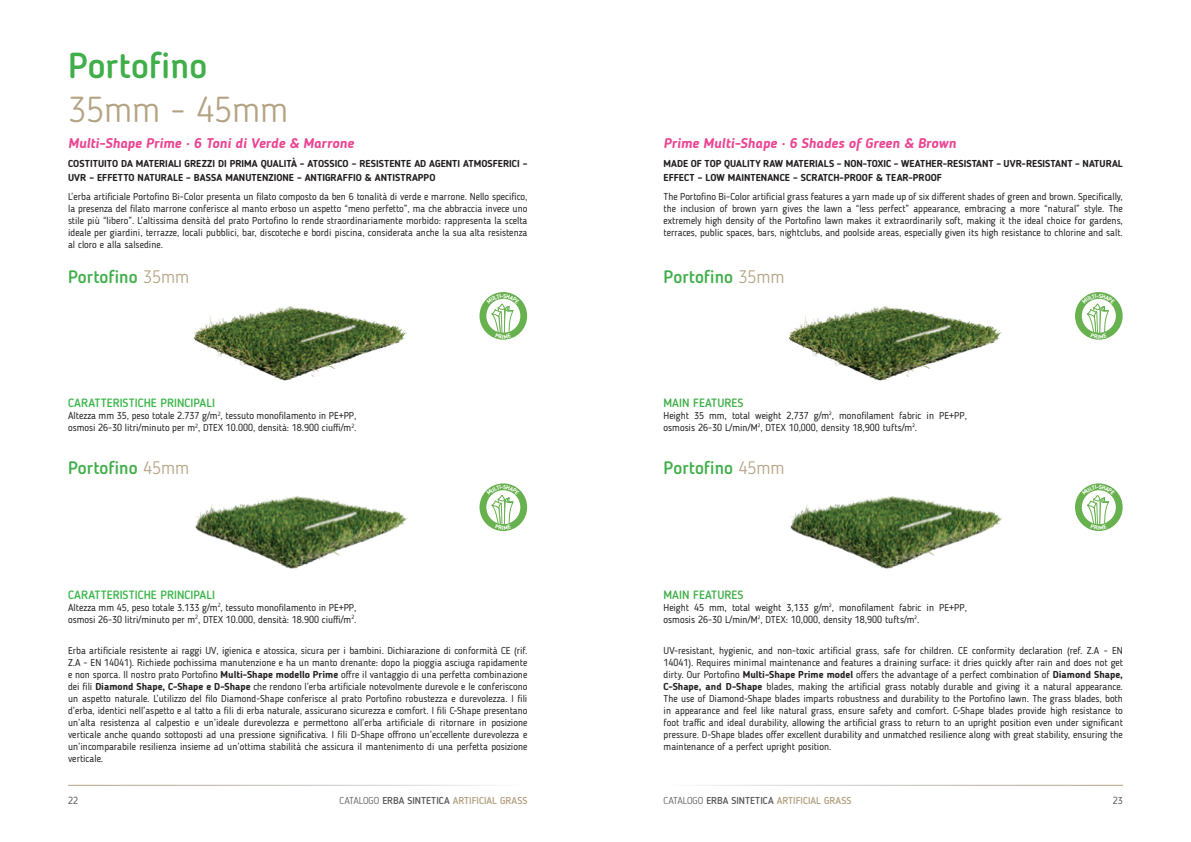
<style>
.page{position:relative;width:1191px;height:842px;background:#fff}
.page>*{position:absolute;margin:0;border:0;box-sizing:border-box;transform-origin:0 0}
.t1{font:500 36px "Blogger Sans";color:#40ae49}
.t2{font:300 36px "Blogger Sans";color:#b4a383}
.t3{font:500 18px "Blogger Sans";color:#40ae49}
.t4{font:italic 700 14px "Blogger Sans";color:#ea4592}
.t5{font:500 12px "Blogger Sans";color:#3ab54a}
.t6{font:500 12px "Blogger Sans";color:#40ae49}
.t7{font:10px/12px "Blogger Sans";color:#231f20;text-align:justify}
.t8{font:700 10px/14px "Blogger Sans";color:#231f20}
.t9{font:500 10px "Blogger Sans";color:#b2a080}
.t10{font:10px "Blogger Sans";color:#57585a}
.s1{font-weight:300;color:#b4a383}
.s2{font-weight:700}
.s3{font-weight:300;color:#57585a}
.s4{color:#57585a}
</style>
<div class="page">
<img style="left:192px;top:306px;width:216px;height:75px">
<img style="left:787px;top:306px;width:216px;height:75px">
<img style="left:194px;top:495px;width:214px;height:74px">
<img style="left:789px;top:495px;width:214px;height:74px">
<div style="left:479px;top:292px;width:48px;height:48px;border:7px solid #68b14f;border-radius:50%"></div>
<div style="left:1075px;top:292px;width:47px;height:48px;border:7px solid #68b14f;border-radius:50%"></div>
<div style="left:479px;top:483px;width:48px;height:48px;border:7px solid #68b14f;border-radius:50%"></div>
<div style="left:1075px;top:483px;width:47px;height:48px;border:7px solid #68b14f;border-radius:50%"></div>
<svg style="left:486px;top:294px;width:33px;height:45px"></svg>
<svg style="left:1082px;top:294px;width:32px;height:45px"></svg>
<svg style="left:486px;top:485px;width:33px;height:45px"></svg>
<svg style="left:1082px;top:485px;width:32px;height:45px"></svg>
<h1 class="t1" style="left:68px;top:44px;width:141px">Portofino</h1>
<h1 class="t2" style="left:68px;top:88px;width:221px">35mm - 45mm</h1>
<h3 class="t4" style="left:68px;top:135px;width:287px">Multi-Shape Prime · 6 Toni di Verde &amp; Marrone</h3>
<h3 class="t4" style="left:663px;top:135px;width:294px">Prime Multi-Shape · 6 Shades of Green &amp; Brown</h3>
<p class="t8" style="left:68px;top:156px;width:461px">COSTITUITO DA MATERIALI GREZZI DI PRIMA QUALITÀ – ATOSSICO – RESISTENTE AD AGENTI ATMOSFERICI –<br>UVR – EFFETTO NATURALE – BASSA MANUTENZIONE – ANTIGRAFFIO &amp; ANTISTRAPPO</p>
<p class="t8" style="left:663px;top:156px;width:461px">MADE OF TOP QUALITY RAW MATERIALS – NON-TOXIC – WEATHER-RESISTANT – UVR-RESISTANT – NATURAL<br>EFFECT – LOW MAINTENANCE – SCRATCH-PROOF &amp; TEAR-PROOF</p>
<p class="t7" style="left:68px;top:191px;width:461px">L’erba artificiale Portofino Bi-Color presenta un filato composto da ben 6 tonalità di verde e marrone. Nello specifico, la presenza del filato marrone conferisce al manto erboso un aspetto “meno perfetto”, ma che abbraccia invece uno stile più “libero”. L’altissima densità del prato Portofino lo rende straordinariamente morbido: rappresenta la scelta ideale per giardini, terrazze, locali pubblici, bar, discoteche e bordi piscina, considerata anche la sua alta resistenza al cloro e alla salsedine.</p>
<p class="t7" style="left:663px;top:191px;width:461px">The Portofino Bi-Color artificial grass features a yarn made up of six different shades of green and brown. Specifically, the inclusion of brown yarn gives the lawn a “less perfect” appearance, embracing a more “natural” style. The extremely high density of the Portofino lawn makes it extraordinarily soft, making it the ideal choice for gardens, terraces, public spaces, bars, nightclubs, and poolside areas, especially given its high resistance to chlorine and salt.</p>
<h2 class="t3" style="left:68px;top:266px;width:123px">Portofino <span class="s1">35mm</span></h2>
<h2 class="t3" style="left:663px;top:266px;width:123px">Portofino <span class="s1">35mm</span></h2>
<p class="t5" style="left:68px;top:396px;width:148px">CARATTERISTICHE PRINCIPALI</p>
<p class="t7" style="left:68px;top:410px;width:290px">Altezza mm 35, peso totale 2.737 g/m<sup>2</sup>, tessuto monofilamento in PE+PP, osmosi 26-30 litri/minuto per m<sup>2</sup>, DTEX 10.000, densità: 18.900 ciuffi/m<sup>2</sup>.</p>
<p class="t6" style="left:663px;top:396px;width:81px">MAIN FEATURES</p>
<p class="t7" style="left:663px;top:410px;width:305px">Height 35 mm, total weight 2,737 g/m², monofilament fabric in PE+PP, osmosis 26-30 L/min/M², DTEX 10,000, density 18,900 tufts/m².</p>
<h2 class="t3" style="left:68px;top:457px;width:123px">Portofino <span class="s1">45mm</span></h2>
<h2 class="t3" style="left:663px;top:457px;width:123px">Portofino <span class="s1">45mm</span></h2>
<p class="t5" style="left:68px;top:587px;width:148px">CARATTERISTICHE PRINCIPALI</p>
<p class="t7" style="left:68px;top:601px;width:290px">Altezza mm 45, peso totale 3.133 g/m<sup>2</sup>, tessuto monofilamento in PE+PP, osmosi 26-30 litri/minuto per m<sup>2</sup>, DTEX 10.000, densità: 18.900 ciuffi/m<sup>2</sup>.</p>
<p class="t6" style="left:663px;top:587px;width:81px">MAIN FEATURES</p>
<p class="t7" style="left:663px;top:601px;width:305px">Height 45 mm, total weight 3,133 g/m², monofilament fabric in PE+PP, osmosis 26-30 L/min/M², DTEX: 10,000, density 18,900 tufts/m².</p>
<p class="t7" style="left:68px;top:644px;width:461px">Erba artificiale resistente ai raggi UV, igienica e atossica, sicura per i bambini. Dichiarazione di conformità CE (rif.<br>Z.A - EN 14041). Richiede pochissima manutenzione e ha un manto drenante: dopo la pioggia asciuga rapidamente e non sporca. Il nostro prato Portofino <span class="s2">Multi-Shape modello Prime</span> offre il vantaggio di una perfetta combinazione dei fili <span class="s2">Diamond Shape, C-Shape e D-Shape</span> che rendono l’erba artificiale notevolmente durevole e le conferiscono un aspetto naturale. L’utilizzo del filo Diamond-Shape conferisce al prato Portofino robustezza e durevolezza. I fili d’erba, identici nell’aspetto e al tatto a fili di erba naturale, assicurano sicurezza e comfort. I fili C-Shape presentano un’alta resistenza al calpestio e un’ideale durevolezza e permettono all’erba artificiale di ritornare in posizione verticale anche quando sottoposti ad una pressione significativa. I fili D-Shape offrono un’eccellente durevolezza e un’incomparabile resilienza insieme ad un’ottima stabilità che assicura il mantenimento di una perfetta posizione verticale.</p>
<p class="t7" style="left:663px;top:644px;width:461px">UV-resistant, hygienic, and non-toxic artificial grass, safe for children. CE conformity declaration (ref. Z.A - EN 14041). Requires minimal maintenance and features a draining surface: it dries quickly after rain and does not get dirty. Our Portofino <span class="s2">Multi-Shape Prime model</span> offers the advantage of a perfect combination of <span class="s2">Diamond Shape, C-Shape, and D-Shape</span> blades, making the artificial grass notably durable and giving it a natural appearance.<br>The use of Diamond-Shape blades imparts robustness and durability to the Portofino lawn. The grass blades, both in appearance and feel like natural grass, ensure safety and comfort. C-Shape blades provide high resistance to foot traffic and ideal durability, allowing the artificial grass to return to an upright position even under significant pressure. D-Shape blades offer excellent durability and unmatched resilience along with great stability, ensuring the maintenance of a perfect upright position.</p>
<p class="t10" style="left:68px;top:795px;width:11px">22</p>
<p class="t9" style="left:339px;top:795px;width:189px"><span class="s3">CATALOGO</span> <span class="s4">ERBA SINTETICA</span> ARTIFICIAL GRASS</p>
<p class="t9" style="left:663px;top:795px;width:189px"><span class="s3">CATALOGO</span> <span class="s4">ERBA SINTETICA</span> ARTIFICIAL GRASS</p>
<p class="t10" style="left:1113px;top:795px;width:11px">23</p>
</div>
